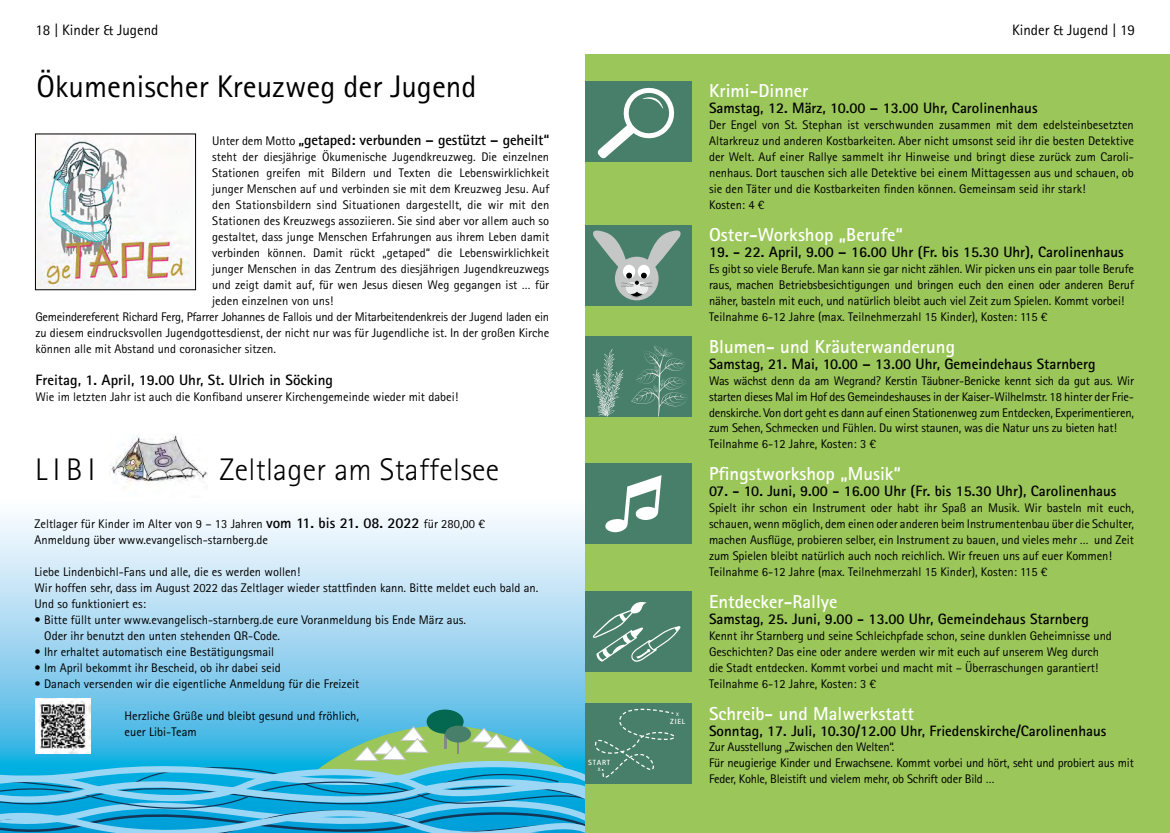
<style>
.page{position:relative;width:1170px;height:833px;background:#fff}
.page>*{position:absolute;margin:0;border:0;box-sizing:border-box;transform-origin:0 0}
.t1{font:31.25px "Rotis Sans Serif Std";color:#000}
.t2{font:300 31.25px "Rotis Sans Serif Std";letter-spacing:.01em;color:#000}
.t3{font:700 18.75px "Rotis Sans Serif Std";color:#fff}
.t4{font:700 15px "Rotis Sans Serif Std";color:#000}
.t5{font:15px "Rotis Sans Serif Std";color:#000}
.t6{font:12.5px/16px "Rotis Sans Serif Std";color:#000}
.t7{font:12.5px/16px "Rotis Sans Serif Std";letter-spacing:-.02em;color:#000}
.t8{font:700 7.5px "Rotis Sans Serif Std";letter-spacing:.1em;color:#fff}
.t9{font:700 5px "Rotis Sans Serif Std";color:#fff}
.s1{font-weight:400;font-size:12.5px}
.s2{font-weight:700;font-size:15px}
</style>
<div class="page">
<svg style="left:0;top:515px;width:585px;height:153px;background:#c3e4f6"></svg>
<img style="left:110px;top:434px;width:97px;height:55px">
<img style="left:37px;top:136px;width:153px;height:152px">
<div style="left:35px;top:134px;width:161px;height:156px;border:1px solid #000"></div>
<div style="left:585px;top:54px;width:584px;height:779px;background:#9bc659"></div>
<div style="left:585px;top:81px;width:106px;height:80px;background:#477f6b"></div>
<div style="left:585px;top:225px;width:106px;height:80px;background:#477f6b"></div>
<div style="left:585px;top:336px;width:106px;height:80px;background:#477f6b"></div>
<svg style="left:631px;top:345px;width:56px;height:71px"></svg>
<svg style="left:592px;top:349px;width:31px;height:67px"></svg>
<svg style="left:597px;top:87px;width:78px;height:72px"></svg>
<svg style="left:588px;top:230px;width:97px;height:76px"></svg>
<div style="left:585px;top:591px;width:106px;height:80px;background:#477f6b"></div>
<svg style="left:592px;top:602px;width:88px;height:60px"></svg>
<div style="left:585px;top:464px;width:106px;height:79px;background:#477f6b"></div>
<svg style="left:605px;top:475px;width:56px;height:57px"></svg>
<div style="left:585px;top:703px;width:106px;height:80px;background:#477f6b"></div>
<svg style="left:0;top:668px;width:675px;height:165px;background:#5bb5c9"></svg>
<p class="t5" style="left:35px;top:22px;width:125px">18 | Kinder &amp; Jugend</p>
<p class="t5" style="left:1011px;top:22px;width:125px">Kinder &amp; Jugend | 19</p>
<h1 class="t1" style="left:37px;top:68px;width:441px">Ökumenischer Kreuzweg der Jugend</h1>
<h2 class="t3" style="left:709px;top:79px;width:101px">Krimi-Dinner</h2>
<p class="t4" style="left:709px;top:99px;width:330px">Samstag, 12. März, 10.00 – 13.00 Uhr, Carolinenhaus</p>
<p class="t6" style="left:709px;top:117px;width:426px">Der Engel von St. Stephan ist verschwunden zusammen mit dem edelsteinbesetzten Altarkreuz und anderen Kostbarkeiten. Aber nicht umsonst seid ihr die besten Detektive der Welt. Auf einer Rallye sammelt ihr Hinweise und bringt diese zurück zum Caroli&shy;nenhaus. Dort tauschen sich alle Detektive bei einem Mittagessen aus und schauen, ob sie den Täter und die Kostbarkeiten finden können. Gemeinsam seid ihr stark!<br>Kosten: 4 €</p>
<p class="t4" style="left:709px;top:242px;width:416px">19. - 22. April, 9.00 – 16.00 Uhr (Fr. bis 15.30 Uhr), Carolinenhaus</p>
<p class="t6" style="left:709px;top:261px;width:426px">Es gibt so viele Berufe. Man kann sie gar nicht zählen. Wir picken uns ein paar tolle Berufe raus, machen Betriebsbesichtigungen und bringen euch den einen oder anderen Beruf näher, basteln mit euch, und natürlich bleibt auch viel Zeit zum Spielen. Kommt vorbei!<br>Teilnahme 6-12 Jahre (max. Teilnehmerzahl 15 Kinder), Kosten: 115 €</p>
<p class="t4" style="left:709px;top:354px;width:388px">Samstag, 21. Mai, 10.00 – 13.00 Uhr, Gemeindehaus Starnberg</p>
<p class="t7" style="left:709px;top:372px;width:426px">Was wächst denn da am Wegrand? Kerstin Täubner-Benicke kennt sich da gut aus. Wir starten dieses Mal im Hof des Gemeindeshauses in der Kaiser-Wilhelmstr. 18 hinter der Frie&shy;denskirche. Von dort geht es dann auf einen Stationenweg zum Entdecken, Experimentieren, zum Sehen, Schmecken und Fühlen. Du wirst staunen, was die Natur uns zu bieten hat!<br>Teilnahme 6-12 Jahre, Kosten: 3 €</p>
<p class="t4" style="left:212px;top:131px;width:338px"><span class="s1">Unter dem Motto</span> „getaped: verbunden – gestützt – geheilt“</p>
<p class="t6" style="left:212px;top:149px;width:338px">steht der diesjährige Ökumenische Jugendkreuzweg. Die einzelnen</p>
<p class="t6" style="left:212px;top:165px;width:338px">Stationen greifen mit Bildern und Texten die Lebenswirklichkeit</p>
<p class="t6" style="left:212px;top:181px;width:338px">junger Menschen auf und verbinden sie mit dem Kreuzweg Jesu. Auf</p>
<p class="t6" style="left:212px;top:197px;width:338px">den Stationsbildern sind Situationen dargestellt, die wir mit den</p>
<p class="t6" style="left:212px;top:213px;width:338px">Stationen des Kreuzwegs assoziieren. Sie sind aber vor allem auch so</p>
<p class="t6" style="left:212px;top:229px;width:338px">gestaltet, dass junge Menschen Erfahrungen aus ihrem Leben damit</p>
<p class="t6" style="left:212px;top:245px;width:338px">verbinden können. Damit rückt „getaped“ die Lebenswirklichkeit</p>
<p class="t6" style="left:212px;top:261px;width:338px">junger Menschen in das Zentrum des diesjährigen Jugendkreuzwegs</p>
<p class="t6" style="left:212px;top:277px;width:338px">und zeigt damit auf, für wen Jesus diesen Weg gegangen ist … für</p>
<p class="t6" style="left:212px;top:292px;width:122px">jeden einzelnen von uns!</p>
<p class="t7" style="left:35px;top:308px;width:515px">Gemeindereferent Richard Ferg, Pfarrer Johannes de Fallois und der Mitarbeitendenkreis der Jugend laden ein</p>
<p class="t6" style="left:35px;top:324px;width:515px">zu diesem eindrucksvollen Jugendgottesdienst, der nicht nur was für Jugendliche ist. In der großen Kirche</p>
<p class="t6" style="left:35px;top:340px;width:242px">können alle mit Abstand und coronasicher sitzen.</p>
<p class="t4" style="left:35px;top:370px;width:299px">Freitag, 1. April, 19.00 Uhr, St. Ulrich in Söcking</p>
<p class="t6" style="left:35px;top:388px;width:424px">Wie im letzten Jahr ist auch die Konfiband unserer Kirchengemeinde wieder mit dabei!</p>
<h2 class="t3" style="left:709px;top:223px;width:195px">Oster-Workshop „Berufe“</h2>
<h2 class="t3" style="left:709px;top:334px;width:247px">Blumen- und Kräuterwanderung</h2>
<h1 class="t2" style="left:35px;top:452px;width:62px">LIBI</h1>
<h1 class="t2" style="left:219px;top:452px;width:281px">Zeltlager am Staffelsee</h1>
<p class="t6" style="left:35px;top:516px;width:452px">Zeltlager für Kinder im Alter von 9 – 13 Jahren <span class="s2">vom 11. bis 21. 08. 2022</span> für 280,00 €<br>Anmeldung über www.evangelisch-starnberg.de</p>
<p class="t6" style="left:35px;top:563px;width:505px">Liebe Lindenbichl-Fans und alle, die es werden wollen!<br>Wir hoffen sehr, dass im August 2022 das Zeltlager wieder stattfinden kann. Bitte meldet euch bald an.<br>Und so funktioniert es:</p>
<p class="t6" style="left:44px;top:611px;width:423px;text-indent:-10px">• Bitte füllt unter www.evangelisch-starnberg.de eure Voranmeldung bis Ende März aus.<br>Oder ihr benutzt den unten stehenden QR-Code.</p>
<p class="t6" style="left:35px;top:643px;width:241px">• Ihr erhaltet automatisch eine Bestätigungsmail</p>
<p class="t6" style="left:35px;top:659px;width:247px">• Im April bekommt ihr Bescheid, ob ihr dabei seid</p>
<p class="t6" style="left:35px;top:675px;width:326px">• Danach versenden wir die eigentliche Anmeldung für die Freizeit</p>
<p class="t6" style="left:125px;top:707px;width:236px">Herzliche Grüße und bleibt gesund und fröhlich, euer Libi-Team</p>
<p class="t8" style="left:588px;top:757px;width:23px">START</p>
<p class="t9" style="left:597px;top:766px;width:4px">X</p>
<p class="t9" style="left:676px;top:711px;width:4px">X</p>
<p class="t8" style="left:670px;top:716px;width:17px">ZIEL</p>
<h2 class="t3" style="left:709px;top:462px;width:193px">Pfingstworkshop „Musik“</h2>
<p class="t4" style="left:709px;top:481px;width:409px">07. - 10. Juni, 9.00 - 16.00 Uhr (Fr. bis 15.30 Uhr), Carolinenhaus</p>
<p class="t6" style="left:709px;top:500px;width:426px">Spielt ihr schon ein Instrument oder habt ihr Spaß an Musik. Wir basteln mit euch, schauen, wenn möglich, dem einen oder anderen beim Instrumentenbau über die Schulter, machen Ausflüge, probieren selber, ein Instrument zu bauen, und vieles mehr … und Zeit zum Spielen bleibt natürlich auch noch reichlich. Wir freuen uns auf euer Kommen!<br>Teilnahme 6-12 Jahre (max. Teilnehmerzahl 15 Kinder), Kosten: 115 €</p>
<p class="t4" style="left:709px;top:609px;width:381px">Samstag, 25. Juni, 9.00 - 13.00 Uhr, Gemeindehaus Starnberg</p>
<p class="t6" style="left:709px;top:627px;width:404px">Kennt ihr Starnberg und seine Schleichpfade schon, seine dunklen Geheimnisse und Geschichten? Das eine oder andere werden wir mit euch auf unserem Weg durch die Stadt entdecken. Kommt vorbei und macht mit – Überraschungen garantiert!<br>Teilnahme 6-12 Jahre, Kosten: 3 €</p>
<h2 class="t3" style="left:709px;top:589px;width:130px">Entdecker-Rallye</h2>
<h2 class="t3" style="left:709px;top:701px;width:206px">Schreib- und Malwerkstatt</h2>
<p class="t4" style="left:709px;top:721px;width:399px">Sonntag, 17. Juli, 10.30/12.00 Uhr, Friedenskirche/Carolinenhaus</p>
<p class="t7" style="left:709px;top:739px;width:426px">Zur Ausstellung „Zwischen den Welten“.<br>Für neugierige Kinder und Erwachsene. Kommt vorbei und hört, seht und probiert aus mit<br>Feder, Kohle, Bleistift und vielem mehr, ob Schrift oder Bild …</p>
</div>
